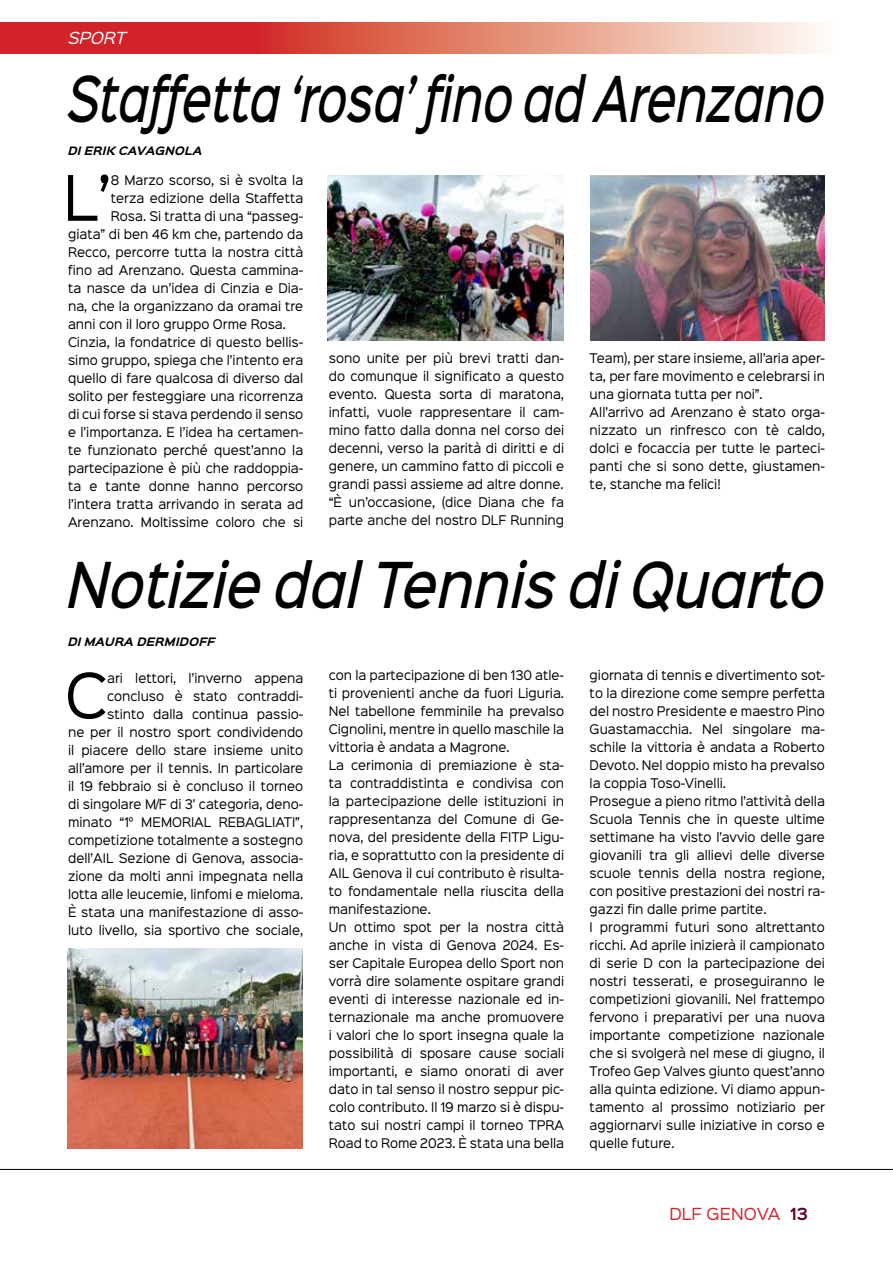
<style>
.page{position:relative;width:893px;height:1263px;background:#fff}
.page>*{position:absolute;margin:0;border:0;box-sizing:border-box;transform-origin:0 0}
.t1{font:italic 500 57px "Sinkin Sans 500";letter-spacing:-.01em;color:#000;scale:.73 1}
.t2{font:italic 500 57px "Sinkin Sans 500";letter-spacing:-.01em;color:#000;scale:.86 1}
.t3{font:56.4px "Sinkin Sans 400";color:#000;scale:.95 1}
.t4{font:15px "Sinkin Sans 400";color:#d2232a}
.t5{font:italic 15px "Sinkin Sans 400";color:#fff}
.t6{font:12px/18px "Sinkin Sans 400";color:#000;scale:.95 1}
.t7{font:italic 700 10.5px "Sinkin Sans 700";letter-spacing:.01em;color:#000}
.s1{font-family:"Sinkin Sans 600";font-weight:600;color:#600032}
</style>
<div class="page">
<hr style="left:0;top:1169px;width:893px;height:1px;background:#000">
<svg style="left:0;top:22px;width:821px;height:31px;background:#e07268"></svg>
<img style="left:328px;top:175px;width:236px;height:166px">
<img style="left:590px;top:175px;width:235px;height:166px">
<img style="left:67px;top:948px;width:235px;height:200px">
<p class="t5" style="left:68px;top:25px;width:60px">SPORT</p>
<h1 class="t1" style="left:67px;top:50px;width:1039px">Staffetta ‘rosa’ fino ad Arenzano</h1>
<p class="t7" style="left:68px;top:145px;width:136px">DI ERIK CAVAGNOLA</p>
<h2 class="t3" style="left:63px;top:150px;width:52px">L’</h2>
<p class="t6" style="left:111px;top:170px;width:204px">8 Marzo scorso, si è svolta la</p>
<p class="t6" style="left:111px;top:188px;width:204px">terza edizione della Staffetta</p>
<p class="t6" style="left:111px;top:206px;width:204px">Rosa. Si tratta di una “passeg-</p>
<p class="t6" style="left:68px;top:224px;width:249px">giata” di ben 46 km che, partendo da</p>
<p class="t6" style="left:68px;top:242px;width:249px">Recco, percorre tutta la nostra città</p>
<p class="t6" style="left:68px;top:260px;width:249px">fino ad Arenzano. Questa cammina-</p>
<p class="t6" style="left:68px;top:278px;width:249px">ta nasce da un’idea di Cinzia e Dia-</p>
<p class="t6" style="left:68px;top:296px;width:249px">na, che la organizzano da oramai tre</p>
<p class="t6" style="left:68px;top:314px;width:231px">anni con il loro gruppo Orme Rosa.</p>
<p class="t6" style="left:68px;top:332px;width:249px">Cinzia, la fondatrice di questo bellis-</p>
<p class="t6" style="left:68px;top:350px;width:249px">simo gruppo, spiega che l’intento era</p>
<p class="t6" style="left:68px;top:368px;width:249px">quello di fare qualcosa di diverso dal</p>
<p class="t6" style="left:68px;top:386px;width:249px">solito per festeggiare una ricorrenza</p>
<p class="t6" style="left:68px;top:404px;width:249px">di cui forse si stava perdendo il senso</p>
<p class="t6" style="left:68px;top:422px;width:249px">e l’importanza. E l’idea ha certamen-</p>
<p class="t6" style="left:68px;top:440px;width:249px">te funzionato perché quest’anno la</p>
<p class="t6" style="left:68px;top:458px;width:249px">partecipazione è più che raddoppia-</p>
<p class="t6" style="left:68px;top:476px;width:249px">ta e tante donne hanno percorso</p>
<p class="t6" style="left:68px;top:494px;width:249px">l’intera tratta arrivando in serata ad</p>
<p class="t6" style="left:68px;top:512px;width:249px">Arenzano. Moltissime coloro che si</p>
<p class="t6" style="left:329px;top:348px;width:249px;text-align:justify">sono unite per più brevi tratti dan&shy;do comunque il significato a questo evento. Questa sorta di maratona, infatti, vuole rappresentare il cam&shy;mino fatto dalla donna nel corso dei decenni, verso la parità di diritti e di genere, un cammino fatto di piccoli e grandi passi assieme ad altre donne. “È un’occasione, (dice Diana che fa parte anche del nostro DLF Running</p>
<p class="t6" style="left:590px;top:348px;width:249px">Team), per stare insieme, all’aria aper&shy;ta, per fare movimento e celebrarsi in una giornata tutta per noi”.<br>All’arrivo ad Arenzano è stato orga&shy;nizzato un rinfresco con tè caldo, dolci e focaccia per tutte le parteci&shy;panti che si sono dette, giustamen&shy;te, stanche ma felici!</p>
<h1 class="t2" style="left:67px;top:536px;width:882px">Notizie dal Tennis di Quarto</h1>
<p class="t7" style="left:68px;top:637px;width:149px">DI MAURA DERMIDOFF</p>
<h2 class="t3" style="left:65px;top:648px;width:46px">C</h2>
<p class="t6" style="left:68px;top:668px;width:249px;text-align:right">ari lettori, l’inverno appena concluso è stato contraddi&shy;stinto dalla continua passio-<br>ne per il nostro sport condividendo il piacere dello stare insieme unito all’amore per il tennis. In particolare il 19 febbraio si è concluso il torneo di singolare M/F di 3’ categoria, deno&shy;minato “1° MEMORIAL REBAGLIATI”, competizione totalmente a sostegno dell’AIL Sezione di Genova, associa&shy;zione da molti anni impegnata nella lotta alle leucemie, linfomi e mieloma.<br>È stata una manifestazione di asso&shy;luto livello, sia sportivo che sociale,</p>
<p class="t6" style="left:329px;top:665px;width:249px">con la partecipazione di ben 130 atle&shy;ti provenienti anche da fuori Liguria.<br>Nel tabellone femminile ha prevalso Cignolini, mentre in quello maschile la vittoria è andata a Magrone.<br>La cerimonia di premiazione è sta&shy;ta contraddistinta e condivisa con la partecipazione delle istituzioni in rappresentanza del Comune di Ge&shy;nova, del presidente della FITP Ligu&shy;ria, e soprattutto con la presidente di AIL Genova il cui contributo è risulta&shy;to fondamentale nella riuscita della manifestazione.<br>Un ottimo spot per la nostra città anche in vista di Genova 2024. Es&shy;ser Capitale Europea dello Sport non vorrà dire solamente ospitare grandi eventi di interesse nazionale ed in&shy;ternazionale ma anche promuovere i valori che lo sport insegna quale la possibilità di sposare cause sociali importanti, e siamo onorati di aver dato in tal senso il nostro seppur pic&shy;colo contributo. Il 19 marzo si è dispu&shy;tato sui nostri campi il torneo TPRA Road to Rome 2023. È stata una bella</p>
<p class="t6" style="left:590px;top:665px;width:249px">giornata di tennis e divertimento sot&shy;to la direzione come sempre perfetta del nostro Presidente e maestro Pino Guastamacchia. Nel singolare ma&shy;schile la vittoria è andata a Roberto Devoto. Nel doppio misto ha prevalso la coppia Toso-Vinelli.<br>Prosegue a pieno ritmo l’attività della Scuola Tennis che in queste ultime settimane ha visto l’avvio delle gare giovanili tra gli allievi delle diverse scuole tennis della nostra regione, con positive prestazioni dei nostri ra&shy;gazzi fin dalle prime partite.<br>I programmi futuri sono altrettanto ricchi. Ad aprile inizierà il campionato di serie D con la partecipazione dei nostri tesserati, e proseguiranno le competizioni giovanili. Nel frattempo fervono i preparativi per una nuova importante competizione nazionale che si svolgerà nel mese di giugno, il Trofeo Gep Valves giunto quest’anno alla quinta edizione. Vi diamo appun&shy;tamento al prossimo notiziario per aggiornarvi sulle iniziative in corso e quelle future.</p>
<p class="t4" style="left:669px;top:1202px;width:140px">DLF GENOVA <span class="s1">13</span></p>
</div>
